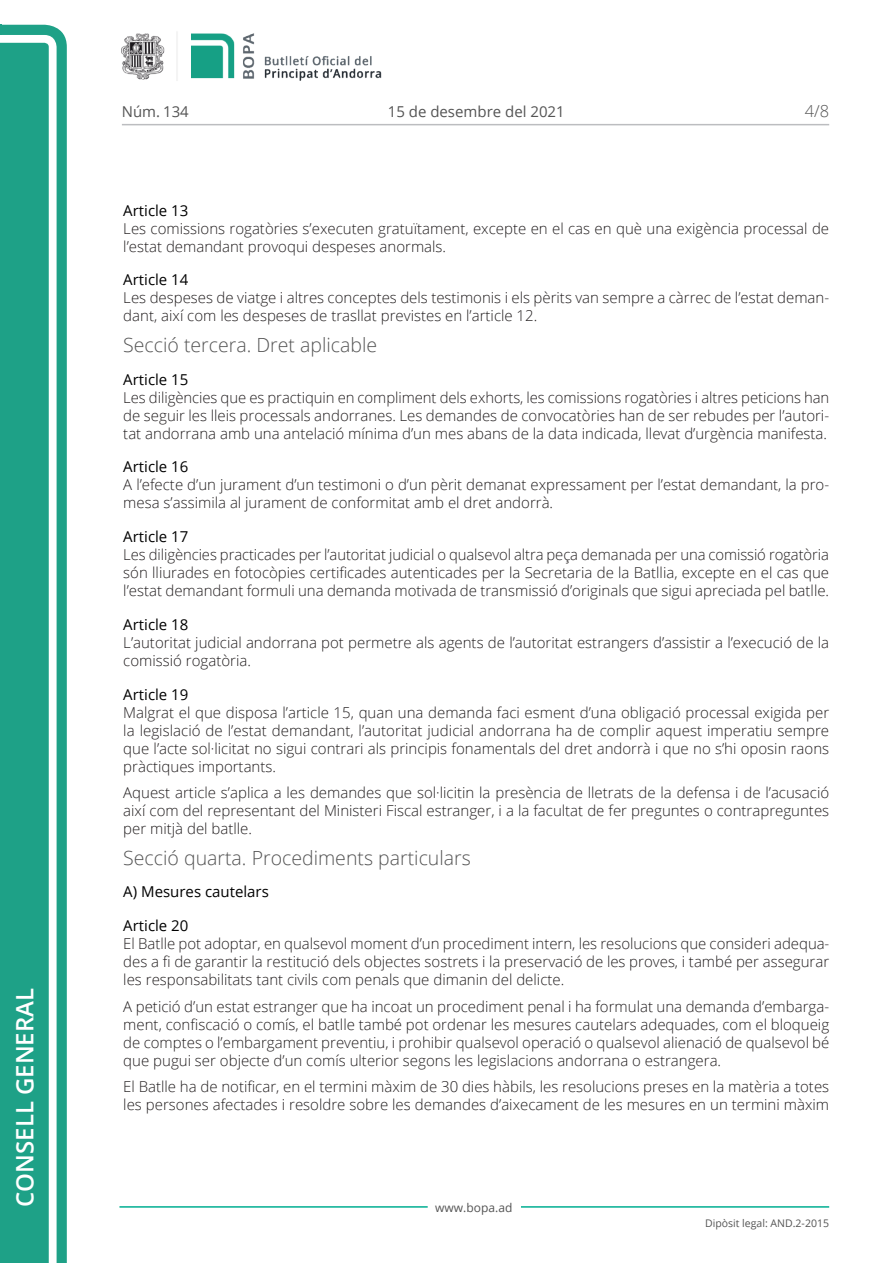
<style>
.page{position:relative;width:893px;height:1263px;background:#fff}
.page>*{position:absolute;margin:0;border:0;box-sizing:border-box;transform-origin:0 0}
.t1{font:600 24px "Open Sans";color:#fff}
.Titol_5{font:300 19.5px "Open Sans";color:#545454}
.t2{font:300 16.5px "Open Sans";color:#545454}
.Body_text{font:300 15px/18px "Open Sans";color:#231f20;text-align:justify}
.Titol_7{font:15px "Open Sans";color:#000}
.t3{font:15px "Open Sans";color:#545454}
.Titol_7_plus{font:15px "Open Sans";color:#000}
.t4{font:12px "Open Sans";color:#545454}
.t5{font:10.5px "Open Sans";color:#545454}
</style>
<div class="page">
<svg style="left:0;top:25px;width:67px;height:1238px;fill:#1ea187"></svg>
<div style="left:0;top:43px;width:49px;height:1220px;background:#1ea187"></div>
<img style="left:122px;top:32px;width:260px;height:49px">
<hr style="left:119px;top:1206px;width:309px;height:2px;background:#00ae91">
<hr style="left:521px;top:1206px;width:308px;height:2px;background:#00ae91">
<hr style="left:122px;top:124px;width:707px;height:1px;background:#bcbdc0">
<h1 class="t1" style="left:8px;top:1207px;width:220px;rotate:-90deg">Consell General</h1>
<p class="t3" style="left:122px;top:102px;width:68px">Núm. 134</p>
<p class="t3" style="left:388px;top:102px;width:178px">15 de desembre del 2021</p>
<p class="t2" style="left:805px;top:100px;width:26px">4/8</p>
<p class="Titol_7" style="left:123px;top:200px;width:67px">Article 13</p>
<p class="Body_text" style="left:123px;top:219px;width:707px">Les comissions rogatòries s’executen gratuïtament, excepte en el cas en què una exigència processal de l’estat demandant provoqui despeses anormals.</p>
<p class="Titol_7" style="left:123px;top:270px;width:67px">Article 14</p>
<p class="Body_text" style="left:123px;top:288px;width:707px">Les despeses de viatge i altres conceptes dels testimonis i els pèrits van sempre a càrrec de l’estat deman&shy;dant, així com les despeses de trasllat previstes en l’article 12.</p>
<p class="Titol_5" style="left:123px;top:332px;width:255px">Secció tercera. Dret aplicable</p>
<p class="Titol_7" style="left:123px;top:369px;width:67px">Article 15</p>
<p class="Body_text" style="left:123px;top:388px;width:708px">Les diligències que es practiquin en compliment dels exhorts, les comissions rogatòries i altres peticions han de seguir les lleis processals andorranes. Les demandes de convocatòries han de ser rebudes per l’autori&shy;tat andorrana amb una antelació mínima d’un mes abans de la data indicada, llevat d’urgència manifesta.</p>
<p class="Titol_7" style="left:123px;top:457px;width:67px">Article 16</p>
<p class="Body_text" style="left:123px;top:476px;width:707px">A l’efecte d’un jurament d’un testimoni o d’un pèrit demanat expressament per l’estat demandant, la pro&shy;mesa s’assimila al jurament de conformitat amb el dret andorrà.</p>
<p class="Titol_7" style="left:123px;top:526px;width:67px">Article 17</p>
<p class="Body_text" style="left:123px;top:545px;width:707px">Les diligències practicades per l’autoritat judicial o qualsevol altra peça demanada per una comissió rogatòria són lliurades en fotocòpies certificades autenticades per la Secretaria de la Batllia, excepte en el cas que l’estat demandant formuli una demanda motivada de transmissió d’originals que sigui apreciada pel batlle.</p>
<p class="Titol_7" style="left:123px;top:614px;width:67px">Article 18</p>
<p class="Body_text" style="left:123px;top:633px;width:707px">L’autoritat judicial andorrana pot permetre als agents de l’autoritat estrangers d’assistir a l’execució de la comissió rogatòria.</p>
<p class="Titol_7" style="left:123px;top:684px;width:67px">Article 19</p>
<p class="Body_text" style="left:123px;top:703px;width:707px">Malgrat el que disposa l’article 15, quan una demanda faci esment d’una obligació processal exigida per la legislació de l’estat demandant, l’autoritat judicial andorrana ha de complir aquest imperatiu sempre que l’acte sol·licitat no sigui contrari als principis fonamentals del dret andorrà i que no s’hi oposin raons pràctiques importants.</p>
<p class="Body_text" style="left:123px;top:783px;width:707px">Aquest article s’aplica a les demandes que sol·licitin la presència de lletrats de la defensa i de l’acusació així com del representant del Ministeri Fiscal estranger, i a la facultat de fer preguntes o contrapreguntes per mitjà del batlle.</p>
<p class="Titol_5" style="left:123px;top:845px;width:349px">Secció quarta. Procediments particulars</p>
<p class="Titol_7_plus" style="left:123px;top:882px;width:147px">A) Mesures cautelars</p>
<p class="Titol_7" style="left:123px;top:915px;width:67px">Article 20</p>
<p class="Body_text" style="left:123px;top:934px;width:707px">El Batlle pot adoptar, en qualsevol moment d’un procediment intern, les resolucions que consideri adequa&shy;des a fi de garantir la restitució dels objectes sostrets i la preservació de les proves, i també per assegurar les responsabilitats tant civils com penals que dimanin del delicte.</p>
<p class="Body_text" style="left:123px;top:997px;width:708px">A petició d’un estat estranger que ha incoat un procediment penal i ha formulat una demanda d’embarga&shy;ment, confiscació o comís, el batlle també pot ordenar les mesures cautelars adequades, com el bloqueig de comptes o l’embargament preventiu, i prohibir qualsevol operació o qualsevol alienació de qualsevol bé que pugui ser objecte d’un comís ulterior segons les legislacions andorrana o estrangera.</p>
<p class="Body_text" style="left:123px;top:1077px;width:707px">El Batlle ha de notificar, en el termini màxim de 30 dies hàbils, les resolucions preses en la matèria a totes les persones afectades i resoldre sobre les demandes d’aixecament de les mesures en un termini màxim</p>
<p class="t4" style="left:435px;top:1199px;width:79px">www.bopa.ad</p>
<p class="t5" style="left:705px;top:1216px;width:125px">Dipòsit legal: AND.2-2015</p>
</div>
